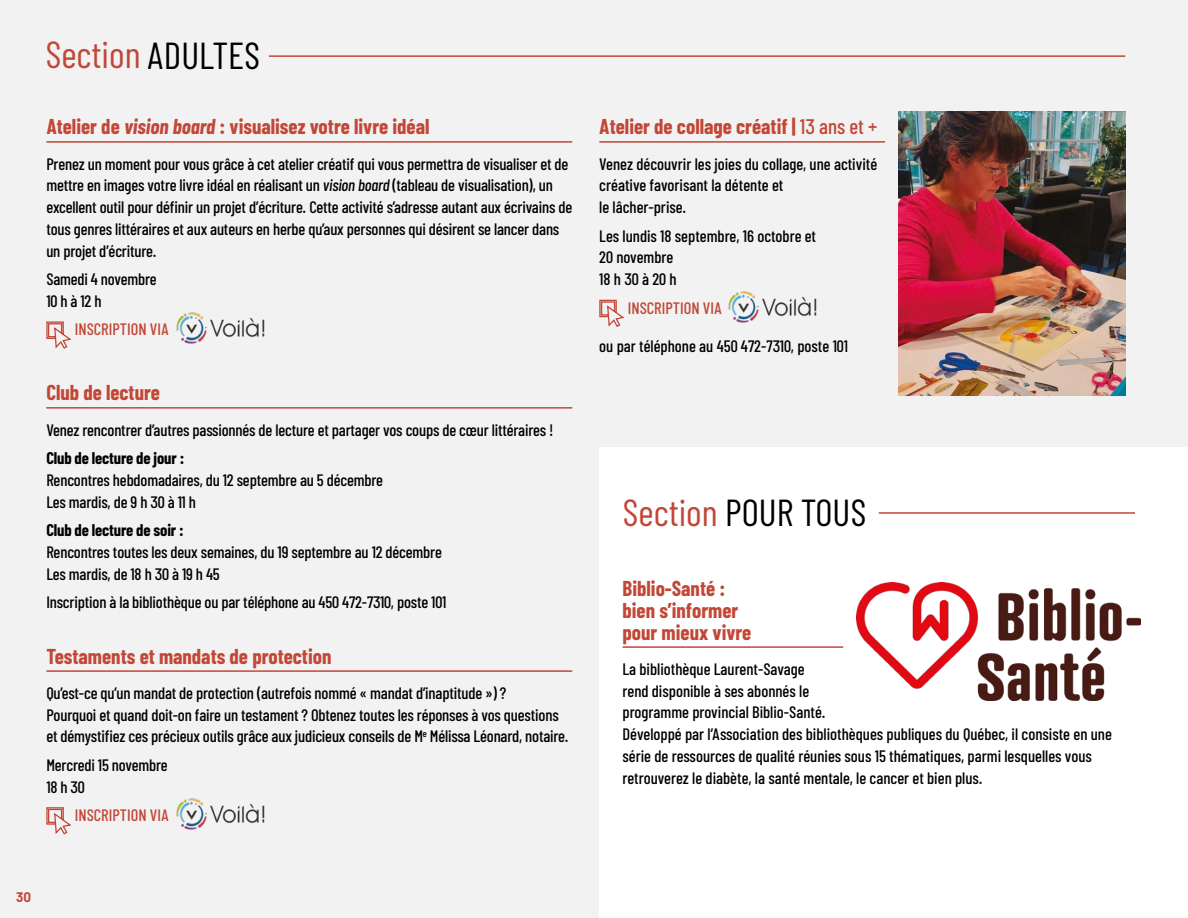
<style>
.page{position:relative;width:1188px;height:918px;background:#f3f2f2}
.page>*{position:absolute;margin:0;border:0;box-sizing:border-box;transform-origin:0 0}
.t1{font:37.5px "Barlow Condensed";color:#000}
.t2{font:37.5px "Barlow Condensed";color:#c24737}
.t3{font:700 21px/21.8px "Barlow Condensed";color:#c24737}
.t4{font:500 16.5px/21.8px "Barlow Condensed";letter-spacing:-.01em;color:#000}
.t5{font:500 16.5px "Barlow Condensed";color:#c24737}
.t6{font:700 16.5px "Barlow Condensed";letter-spacing:-.01em;color:#000}
.t7{font:700 13.5px "Barlow";color:#c24737}
.s1{color:#000}
.s2{font-style:italic}
.s3{font-weight:500}
.s4{color:#c24737}
</style>
<div class="page">
<hr style="left:269px;top:55px;width:856px;height:2px;background:#c24737">
<hr style="left:46px;top:141px;width:526px;height:2px;background:#c24737">
<hr style="left:46px;top:407px;width:526px;height:2px;background:#c24737">
<hr style="left:46px;top:670px;width:526px;height:2px;background:#c24737">
<svg style="left:46px;top:321px;width:26px;height:28px"></svg>
<img style="left:176px;top:312px;width:89px;height:32px">
<svg style="left:46px;top:807px;width:26px;height:28px"></svg>
<img style="left:176px;top:798px;width:89px;height:32px">
<hr style="left:599px;top:141px;width:286px;height:2px;background:#c24737">
<svg style="left:599px;top:299px;width:26px;height:28px"></svg>
<img style="left:728px;top:291px;width:89px;height:32px">
<div style="left:599px;top:447px;width:589px;height:471px;background:#fff"></div>
<hr style="left:879px;top:512px;width:256px;height:2px;background:#c24737">
<hr style="left:623px;top:646px;width:220px;height:2px;background:#c24737">
<img style="left:857px;top:582px;width:284px;height:118px">
<img style="left:899px;top:111px;width:226px;height:284px">
<h1 class="t2" style="left:45px;top:32px;width:216px">Section <span class="s1">ADULTES</span></h1>
<p class="t3" style="left:46px;top:115px;width:385px">Atelier de <span class="s2">vision board</span> : visualisez votre livre idéal</p>
<p class="t4" style="left:46px;top:152px;width:527px">Prenez un moment pour vous grâce à cet atelier créatif qui vous permettra de visualiser et de mettre en images votre livre idéal en réalisant un <span class="s2">vision board</span> (tableau de visualisation), un excellent outil pour définir un projet d’écriture. Cette activité s’adresse autant aux écrivains de tous genres littéraires et aux auteurs en herbe qu’aux personnes qui désirent se lancer dans un projet d’écriture.</p>
<p class="t4" style="left:46px;top:268px;width:112px">Samedi 4 novembre<br>10 h à 12 h</p>
<p class="t5" style="left:75px;top:319px;width:96px">INSCRIPTION VIA</p>
<p class="t3" style="left:46px;top:381px;width:115px">Club de lecture</p>
<p class="t4" style="left:46px;top:418px;width:509px">Venez rencontrer d’autres passionnés de lecture et partager vos coups de cœur littéraires !</p>
<p class="t6" style="left:46px;top:448px;width:139px">Club de lecture de jour :</p>
<p class="t4" style="left:46px;top:469px;width:338px">Rencontres hebdomadaires, du 12 septembre au 5 décembre<br>Les mardis, de 9 h 30 à 11 h</p>
<p class="t6" style="left:46px;top:520px;width:139px">Club de lecture de soir :</p>
<p class="t4" style="left:46px;top:541px;width:397px">Rencontres toutes les deux semaines, du 19 septembre au 12 décembre<br>Les mardis, de 18 h 30 à 19 h 45</p>
<p class="t4" style="left:46px;top:591px;width:402px">Inscription à la bibliothèque ou par téléphone au 450 472-7310, poste 101</p>
<p class="t3" style="left:46px;top:645px;width:287px">Testaments et mandats de protection</p>
<p class="t4" style="left:46px;top:682px;width:524px">Qu’est-ce qu’un mandat de protection (autrefois nommé « mandat d’inaptitude ») ?<br>Pourquoi et quand doit-on faire un testament ? Obtenez toutes les réponses à vos questions et démystifiez ces précieux outils grâce aux judicieux conseils de M<sup>e</sup> Mélissa Léonard, notaire.</p>
<p class="t4" style="left:46px;top:754px;width:123px">Mercredi 15 novembre<br>18 h 30</p>
<p class="t5" style="left:75px;top:805px;width:96px">INSCRIPTION VIA</p>
<p class="t3" style="left:599px;top:115px;width:280px">Atelier de collage créatif | <span class="s3">13 ans et +</span></p>
<p class="t4" style="left:599px;top:152px;width:279px">Venez découvrir les joies du collage, une activité créative favorisant la détente et<br>le lâcher-prise.</p>
<p class="t4" style="left:599px;top:224px;width:218px">Les lundis 18 septembre, 16 octobre et<br>20 novembre<br>18 h 30 à 20 h</p>
<p class="t5" style="left:628px;top:297px;width:96px">INSCRIPTION VIA</p>
<p class="t4" style="left:599px;top:334px;width:250px">ou par téléphone au 450 472-7310, poste 101</p>
<h1 class="t1" style="left:623px;top:489px;width:245px"><span class="s4">Section</span> POUR TOUS</h1>
<p class="t3" style="left:623px;top:577px;width:130px">Biblio-Santé : bien s’informer pour mieux vivre</p>
<p class="t4" style="left:623px;top:658px;width:491px">La bibliothèque Laurent-Savage<br>rend disponible à ses abonnés le<br>programme provincial Biblio-Santé.<br>Développé par l’Association des bibliothèques publiques du Québec, il consiste en une série de ressources de qualité réunies sous 15 thématiques, parmi lesquelles vous retrouverez le diabète, la santé mentale, le cancer et bien plus.</p>
<p class="t7" style="left:16px;top:889px;width:16px">30</p>
</div>
